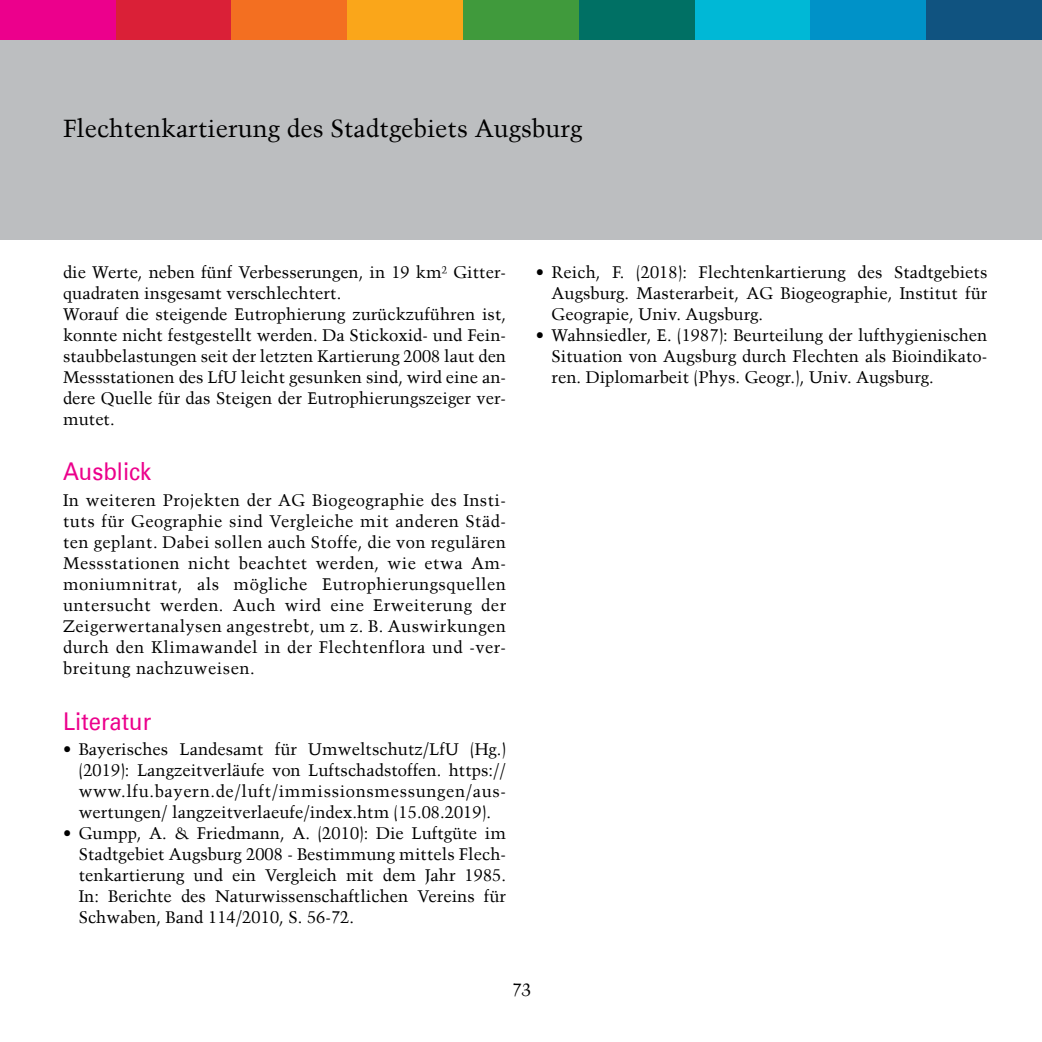
<style>
.page{position:relative;width:1042px;height:1042px;background:#fff}
.page>*{position:absolute;margin:0;border:0;box-sizing:border-box;transform-origin:0 0}
.t1{font:24.5px "Trump Mediaeval LT";color:#000}
.t2{font:24.5px "Univers Com 55 Roman";color:#ec008c;scale:.9 1}
.t3{font:17.5px "Trump Mediaeval LT";color:#000}
.t4{font:16.62px/21px "Trump Mediaeval LT";color:#000;text-align:justify}
</style>
<div class="page">
<div style="left:0;top:0;width:1042px;height:240px;background:#bcbec0"></div>
<div style="left:0;top:0;width:116px;height:40px;background:#ec008c"></div>
<div style="left:116px;top:0;width:115px;height:40px;background:#da2037"></div>
<div style="left:231px;top:0;width:116px;height:40px;background:#f36f21"></div>
<div style="left:347px;top:0;width:116px;height:40px;background:#faa61a"></div>
<div style="left:463px;top:0;width:116px;height:40px;background:#409a3c"></div>
<div style="left:579px;top:0;width:115px;height:40px;background:#007064"></div>
<div style="left:694px;top:0;width:116px;height:40px;background:#00b8d6"></div>
<div style="left:810px;top:0;width:116px;height:40px;background:#0092c8"></div>
<div style="left:926px;top:0;width:116px;height:40px;background:#105380"></div>
<h1 class="t1" style="left:63px;top:113px;width:521px">Flechtenkartierung des Stadtgebiets Augsburg</h1>
<p class="t4" style="left:63px;top:261px;width:445px;text-align:left">die Werte, neben fünf Verbesserungen, in 19 km² Gitter&shy;quadraten insgesamt verschlechtert.<br>Worauf die steigende Eutrophierung zurückzuführen ist, konnte nicht festgestellt werden. Da Stickoxid- und Fein&shy;staubbelastungen seit der letzten Kartierung 2008 laut den Messstationen des LfU leicht gesunken sind, wird eine an&shy;dere Quelle für das Steigen der Eutrophierungszeiger ver&shy;mutet.</p>
<h1 class="t2" style="left:63px;top:457px;width:100px">Ausblick</h1>
<p class="t4" style="left:63px;top:490px;width:445px">In weiteren Projekten der AG Biogeographie des Insti&shy;tuts für Geographie sind Vergleiche mit anderen Städ&shy;ten geplant. Dabei sollen auch Stoffe, die von regulären Messstationen nicht beachtet werden, wie etwa Am&shy;moniumnitrat, als mögliche Eutrophierungsquellen untersucht werden. Auch wird eine Erweiterung der Zeigerwertanalysen angestrebt, um z. B. Auswirkungen durch den Klimawandel in der Flechtenflora und -ver&shy;breitung nachzuweisen.</p>
<h1 class="t2" style="left:63px;top:706px;width:100px">Literatur</h1>
<p class="t4" style="left:79px;top:739px;width:429px;text-indent:-16px">• Bayerisches Landesamt für Umweltschutz/LfU (Hg.) (2019): Langzeitverläufe von Luftschadstoffen. https:// www.lfu.bayern.de/luft/immissionsmessungen/aus&shy;wertungen/ langzeitverlaeufe/index.htm (15.08.2019).</p>
<p class="t4" style="left:79px;top:823px;width:429px;text-indent:-16px">• Gumpp, A. &amp; Friedmann, A. (2010): Die Luftgüte im Stadtgebiet Augsburg 2008 - Bestimmung mittels Flech&shy;tenkartierung und ein Vergleich mit dem Jahr 1985.<br>In: Berichte des Naturwissenschaftlichen Vereins für Schwaben, Band 114/2010, S. 56-72.</p>
<p class="t4" style="left:551px;top:261px;width:437px;text-indent:-16px">• Reich, F. (2018): Flechtenkartierung des Stadtgebiets Augsburg. Masterarbeit, AG Biogeographie, Institut für Geograpie, Univ. Augsburg.</p>
<p class="t4" style="left:551px;top:324px;width:437px;text-indent:-16px">• Wahnsiedler, E. (1987): Beurteilung der lufthygienischen Situation von Augsburg durch Flechten als Bioindikato&shy;ren. Diplomarbeit (Phys. Geogr.), Univ. Augsburg.</p>
<p class="t3" style="left:512px;top:979px;width:21px">73</p>
</div>
